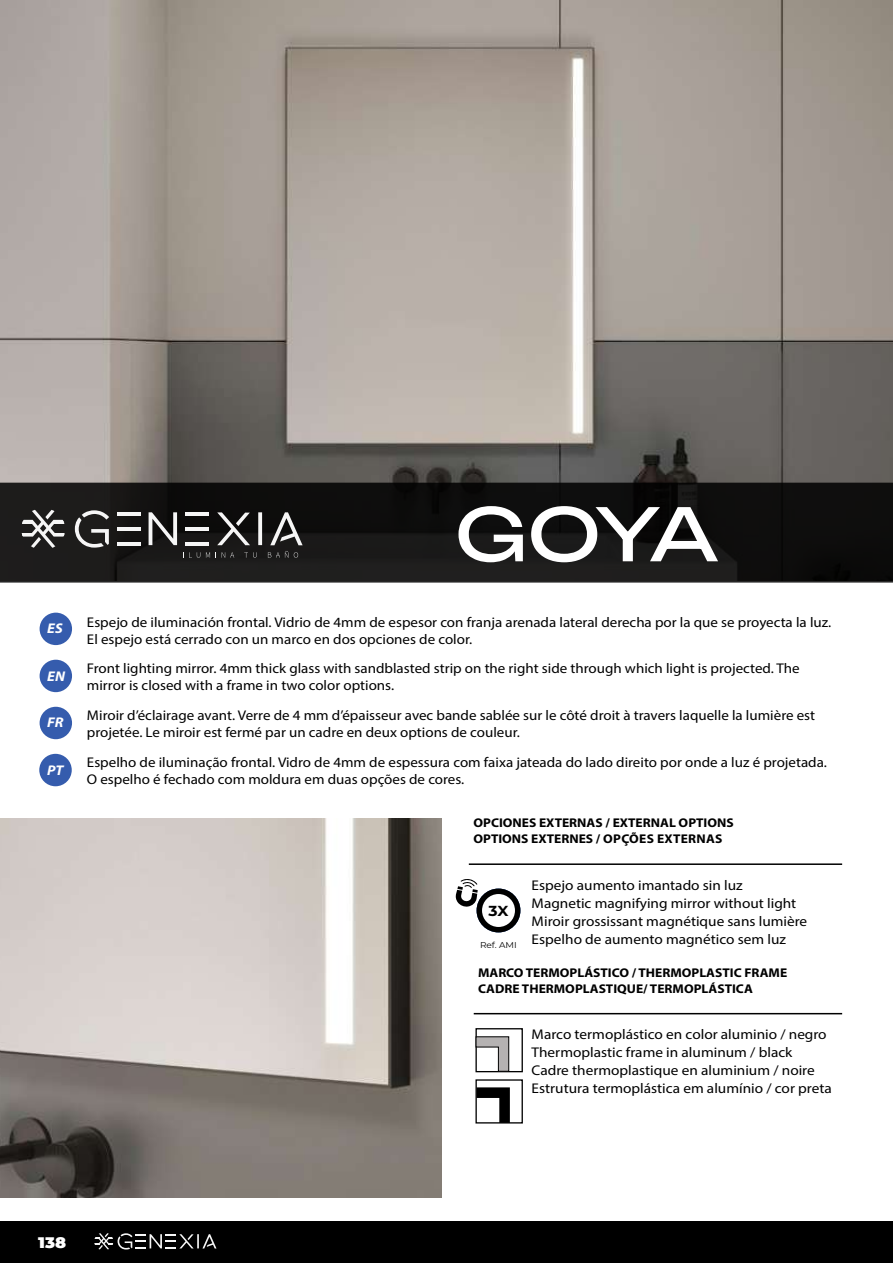
<style>
.page{position:relative;width:893px;height:1263px;background:#fff}
.page>*{position:absolute;margin:0;border:0;box-sizing:border-box;transform-origin:0 0}
.t1{font:72.3px "Unbounded";color:#fff;scale:1.06 1}
.t2{font:900 15.3px "Montserrat";color:#fff;scale:1.06 1}
.t3{font:700 14.55px "Montserrat";color:#000;scale:1.06 1}
.t4{font:14.1px/16.5px "Myriad Pro";color:#000;scale:1.06 1}
.t5{font:14.1px/18px "Myriad Pro";color:#000;scale:1.08 1}
.t6{font:italic 700 14.1px "Myriad Pro";color:#fff;scale:1.06 1}
.t7{font:700 12.75px/16.2px "Myriad Pro";color:#000;scale:1.06 1}
.t8{font:8.4px "Montserrat";color:#000;scale:1.06 1}
</style>
<div class="page">
<div style="left:0;top:1222px;width:893px;height:41px;background:#000"></div>
<svg style="left:94px;top:1233px;width:122px;height:17px"></svg>
<img style="left:0;top:0;width:893px;height:483px">
<svg style="left:0;top:483px;width:893px;height:100px;background:#151514"></svg>
<svg style="left:75px;top:510px;width:34px;height:38px"></svg>
<svg style="left:217px;top:512px;width:33px;height:33px"></svg>
<svg style="left:149px;top:512px;width:28px;height:33px"></svg>
<svg style="left:258px;top:512px;width:4px;height:33px"></svg>
<hr style="left:117px;top:512px;width:23px;height:3px;background:#f6f6f6">
<hr style="left:117px;top:527px;width:23px;height:3px;background:#f6f6f6">
<hr style="left:117px;top:542px;width:23px;height:3px;background:#f6f6f6">
<hr style="left:185px;top:512px;width:24px;height:3px;background:#f6f6f6">
<hr style="left:185px;top:527px;width:24px;height:3px;background:#f6f6f6">
<hr style="left:185px;top:542px;width:24px;height:3px;background:#f6f6f6">
<svg style="left:270px;top:512px;width:33px;height:33px"></svg>
<svg style="left:21px;top:508px;width:44px;height:41px"></svg>
<svg style="left:183px;top:552px;width:17px;height:6px"></svg>
<svg style="left:206px;top:552px;width:4px;height:6px"></svg>
<svg style="left:216px;top:552px;width:18px;height:6px"></svg>
<svg style="left:244px;top:552px;width:13px;height:6px"></svg>
<svg style="left:268px;top:551px;width:20px;height:7px"></svg>
<svg style="left:294px;top:552px;width:4px;height:6px"></svg>
<hr style="left:469px;top:863px;width:373px;height:2px;background:#000">
<div style="left:477px;top:888px;width:43px;height:44px;background:#000;border-radius:50%"></div>
<div style="left:482px;top:894px;width:33px;height:33px;background:#fff;border-radius:50%"></div>
<svg style="left:455px;top:879px;width:23px;height:28px"></svg>
<div style="left:475px;top:1028px;width:48px;height:44px;border:1px solid #000"></div>
<hr style="left:474px;top:1013px;width:368px;height:1px;background:#000">
<div style="left:475px;top:1079px;width:48px;height:44px;border:1px solid #000"></div>
<svg style="left:475px;top:1082px;width:40px;height:42px"></svg>
<svg style="left:475px;top:1036px;width:35px;height:36px"></svg>
<img style="left:0;top:818px;width:441px;height:379px">
<div style="left:39px;top:754px;width:33px;height:32px;background:#355cad;border-radius:50%"></div>
<div style="left:40px;top:707px;width:32px;height:32px;background:#355cad;border-radius:50%"></div>
<div style="left:40px;top:660px;width:32px;height:32px;background:#355cad;border-radius:50%"></div>
<div style="left:40px;top:613px;width:32px;height:32px;background:#355cad;border-radius:50%"></div>
<p class="t6" style="left:47px;top:619px;width:16px">ES</p>
<p class="t6" style="left:47px;top:667px;width:18px">EN</p>
<p class="t6" style="left:47px;top:713px;width:17px">FR</p>
<p class="t6" style="left:47px;top:760px;width:17px">PT</p>
<h1 class="t1" style="left:455px;top:476px;width:250px">GOYA</h1>
<p class="t4" style="left:87px;top:614px;width:704px">Espejo de iluminación frontal. Vidrio de 4mm de espesor con franja arenada lateral derecha por la que se proyecta la luz.<br>El espejo está cerrado con un marco en dos opciones de color.</p>
<p class="t4" style="left:87px;top:660px;width:674px">Front lighting mirror. 4mm thick glass with sandblasted strip on the right side through which light is projected. The mirror is closed with a frame in two color options.</p>
<p class="t4" style="left:87px;top:707px;width:688px">Miroir d’éclairage avant. Verre de 4 mm d’épaisseur avec bande sablée sur le côté droit à travers laquelle la lumière est projetée. Le miroir est fermé par un cadre en deux options de couleur.</p>
<p class="t4" style="left:87px;top:754px;width:700px">Espelho de iluminação frontal. Vidro de 4mm de espessura com faixa jateada do lado direito por onde a luz é projetada.<br>O espelho é fechado com moldura em duas opções de cores.</p>
<p class="t7" style="left:473px;top:814px;width:247px">OPCIONES EXTERNAS / EXTERNAL OPTIONS<br>OPTIONS EXTERNES / OPÇÕES EXTERNAS</p>
<p class="t3" style="left:488px;top:900px;width:20px">3X</p>
<p class="t8" style="left:480px;top:939px;width:36px">Ref. AMI</p>
<p class="t5" style="left:532px;top:876px;width:257px">Espejo aumento imantado sin luz<br>Magnetic magnifying mirror without light Miroir grossissant magnétique sans lumière Espelho de aumento magnético sem luz</p>
<p class="t7" style="left:478px;top:964px;width:293px">MARCO TERMOPLÁSTICO / THERMOPLASTIC FRAME<br>CADRE THERMOPLASTIQUE/ TERMOPLÁSTICA</p>
<p class="t5" style="left:532px;top:1025px;width:279px">Marco termoplástico en color aluminio / negro Thermoplastic frame in aluminum / black Cadre thermoplastique en aluminium / noire Estrutura termoplástica em alumínio / cor preta</p>
<p class="t2" style="left:38px;top:1231px;width:28px">138</p>
</div>
